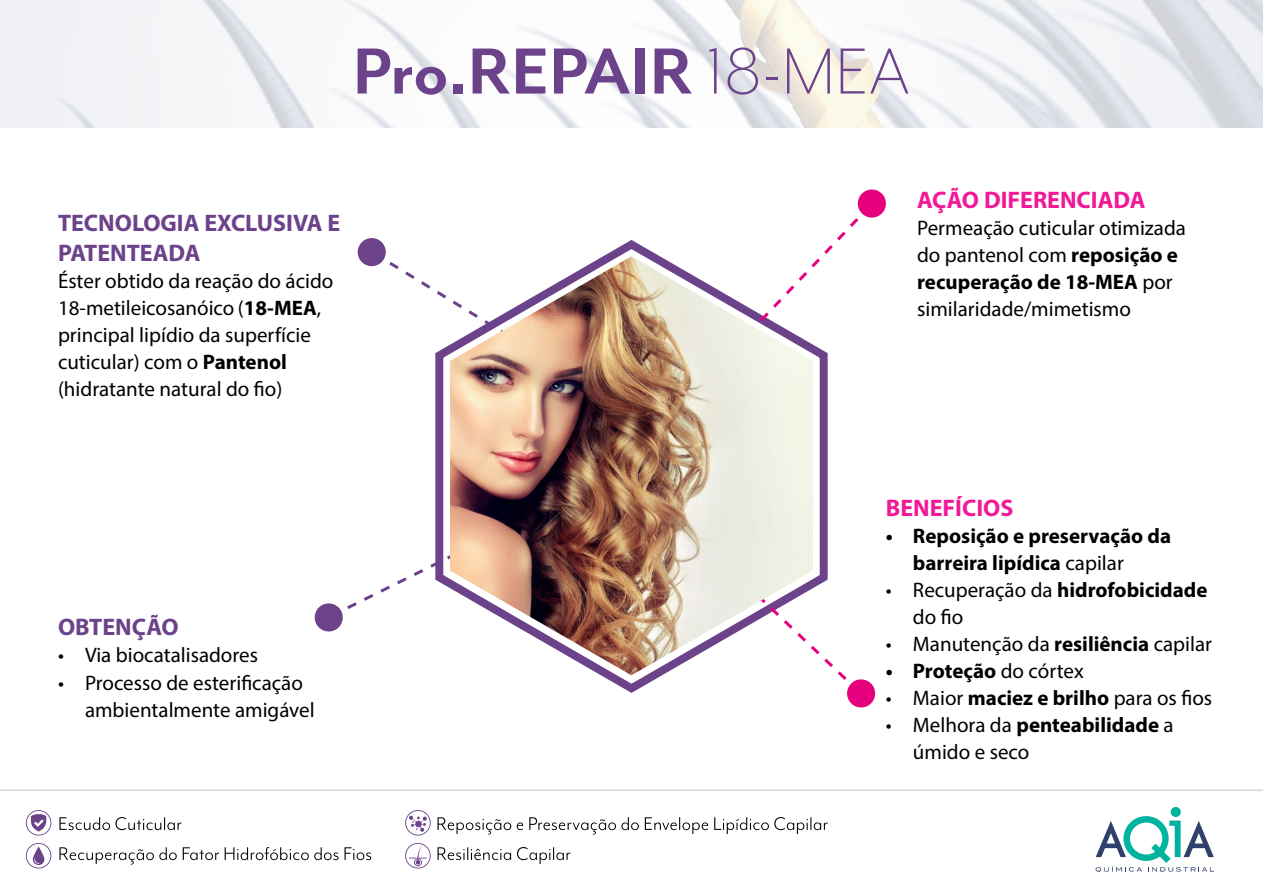
<style>
.page{position:relative;width:1263px;height:893px;background:#fff}
.page>*{position:absolute;margin:0;border:0;box-sizing:border-box;transform-origin:0 0}
.t1{font:700 75px "Mr Eaves Mod OT";color:#6c428a}
.t2{font:700 24px/30px "Myriad Pro";color:#6c428a}
.t3{font:700 24px "Myriad Pro";color:#f11998}
.t4{font:21px/27px "Myriad Pro";color:#000}
.t5{font:700 21px/27px "Myriad Pro";color:#000}
.s1{font-weight:300}
.s2{font-weight:700}
.s3{font-weight:400}
</style>
<div class="page">
<svg style="left:435px;top:240px;width:393px;height:453px"></svg>
<svg style="left:314px;top:542px;width:136px;height:91px"></svg>
<svg style="left:740px;top:579px;width:136px;height:129px"></svg>
<svg style="left:757px;top:189px;width:129px;height:135px"></svg>
<svg style="left:357px;top:238px;width:156px;height:102px"></svg>
<svg style="left:0;top:0;width:1263px;height:128px;fill:#f5f6f7"></svg>
<hr style="left:0;top:790px;width:1263px;height:1px;background:#c6c6c6">
<div style="left:1171px;top:807px;width:10px;height:10px;background:#00b3a1;border-radius:50%"></div>
<svg style="left:1095px;top:816px;width:119px;height:56px"></svg>
<svg style="left:26px;top:810px;width:25px;height:26px"></svg>
<svg style="left:59px;top:810px;width:769px;height:26px"></svg>
<svg style="left:26px;top:843px;width:25px;height:25px"></svg>
<svg style="left:59px;top:843px;width:511px;height:25px"></svg>
<img style="left:450px;top:256px;width:363px;height:419px">
<h1 class="t1" style="left:353px;top:31px;width:559px">Pro.REPAIR <span class="s1">18-MEA</span></h1>
<p class="t2" style="left:58px;top:207px;width:284px">TECNOLOGIA EXCLUSIVA E<br>PATENTEADA</p>
<p class="t4" style="left:58px;top:267px;width:277px">Éster obtido da reação do ácido<br>18-metileicosanóico (<span class="s2">18-MEA</span>, principal lipídio da superfície cuticular) com o <span class="s2">Pantenol </span>(hidratante natural do fio)</p>
<p class="t3" style="left:917px;top:184px;width:230px">AÇÃO DIFERENCIADA</p>
<p class="t4" style="left:917px;top:214px;width:270px">Permeação cuticular otimizada do pantenol com <span class="s2">reposição e recuperação de 18-MEA</span> por similaridade/mimetismo</p>
<p class="t2" style="left:58px;top:612px;width:122px">OBTENÇÃO</p>
<p class="t4" style="left:58px;top:642px;width:201px">• Via biocatalisadores</p>
<p class="t4" style="left:85px;top:669px;width:231px;text-indent:-27px">• Processo de esterificação ambientalmente amigável</p>
<p class="t3" style="left:886px;top:492px;width:129px">BENEFÍCIOS</p>
<p class="t5" style="left:913px;top:521px;width:260px;text-indent:-27px">• Reposição e preservação da barreira lipídica <span class="s3">capilar</span></p>
<p class="t4" style="left:913px;top:576px;width:296px;text-indent:-27px">• Recuperação da <span class="s2">hidrofobicidade </span>do fio</p>
<p class="t4" style="left:886px;top:630px;width:328px">• Manutenção da <span class="s2">resiliência</span> capilar</p>
<p class="t5" style="left:886px;top:656px;width:199px">• Proteção <span class="s3">do córtex</span></p>
<p class="t4" style="left:886px;top:684px;width:328px">• Maior <span class="s2">maciez e brilho</span> para os fios</p>
<p class="t4" style="left:913px;top:711px;width:262px;text-indent:-27px">• Melhora da <span class="s2">penteabilidade</span> a úmido e seco</p>
</div>
